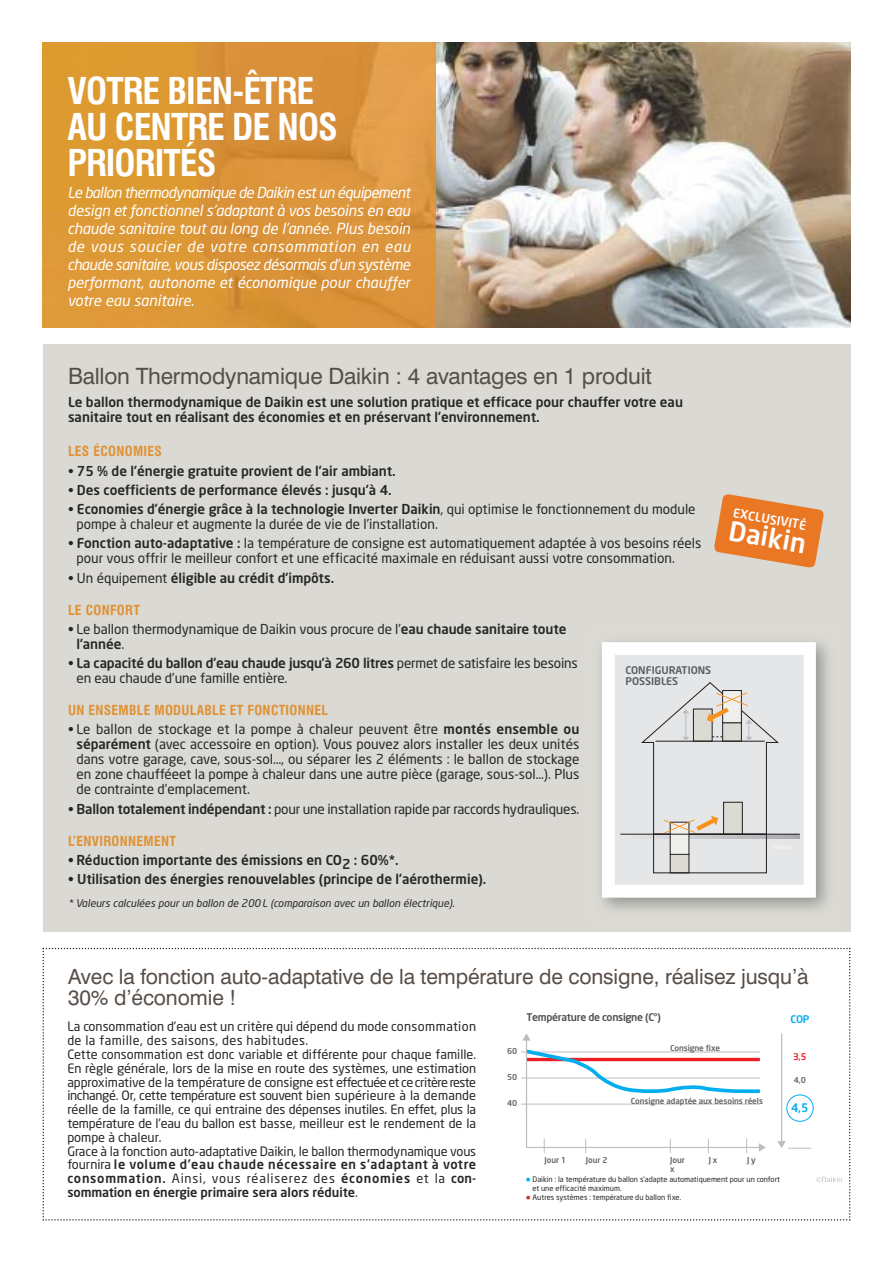
<style>
.page{position:relative;width:893px;height:1263px;background:#fff}
.page>*{position:absolute;margin:0;border:0;box-sizing:border-box;transform-origin:0 0}
.t1{font:700 condensed 36px/36px "Swiss 721 BT";letter-spacing:-.025em;color:#fff}
.t2{font:500 26.55px "Neo Sans";color:#fff}
.t3{font:22.5px "Swiss 721 BT";letter-spacing:-.01em;color:#574e48}
.t4{font:21px/20.2px "Swiss 721 BT";letter-spacing:-.005em;color:#574e48}
.t5{font:italic 15px/18px "Neo Sans";color:#fff;text-align:justify}
.t6{font:13.5px/15px "Neo Sans";color:#272627}
.t7{font:500 13.5px/15px "Neo Sans";color:#272627}
.t8{font:700 condensed 13.5px "Swiss 721 BT";letter-spacing:.025em;color:#e09132}
.t9{font:12.75px/13.8px "Neo Sans";color:#272627}
.t10{font:500 12.3px "Neo Sans";color:#fff}
.t11{font:500 11.7px "Neo Sans";color:#00aeef}
.t12{font:italic 10.5px "Neo Sans";color:#272627}
.t13{font:500 10.5px "Neo Sans";letter-spacing:-.03em;color:#4e5151}
.t14{font:500 10.5px/10.5px "Neo Sans";color:#5a5c5e}
.t15{font:500 10.5px "Neo Sans";color:#00aeef}
.t16{font:500 9.15px "Neo Sans";color:#ee1d23}
.t17{font:500 8.1px/9.8px "Neo Sans";letter-spacing:-.01em;color:#636569}
.t18{font:7.5px/9px "Neo Sans";color:#272627}
.s1{font-weight:400}
.s2{font-weight:500}
.s3{font-size:12px;color:#00aded}
.s4{font-size:12px;color:#ce372b}
</style>
<div class="page">
<img style="left:436px;top:43px;width:415px;height:284px">
<img style="left:43px;top:43px;width:393px;height:284px">
<div style="left:43px;top:344px;width:807px;height:588px;background:#dad9d3"></div>
<div style="left:615px;top:655px;width:188px;height:230px;background:#e5e6e7"></div>
<svg style="left:655px;top:835px;width:145px;height:4px"></svg>
<hr style="left:620px;top:834px;width:180px;height:1px;background:#231f20">
<div style="left:670px;top:854px;width:19px;height:19px;background:#dcdbd3"></div>
<div style="left:670px;top:854px;width:19px;height:19px;border:1px solid #231f20"></div>
<div style="left:670px;top:822px;width:19px;height:32px;background:#eff0ed"></div>
<div style="left:670px;top:822px;width:19px;height:33px;border:1px solid #231f20"></div>
<div style="left:653px;top:834px;width:114px;height:39px;border:1px solid #231f20"></div>
<svg style="left:641px;top:682px;width:137px;height:153px"></svg>
<svg style="left:775px;top:845px;width:14px;height:4px"></svg>
<div style="left:602px;top:642px;width:214px;height:256px;border:13px solid #fff"></div>
<svg style="left:43px;top:948px;width:807px;height:272px"></svg>
<svg style="left:714px;top:494px;width:110px;height:74px"></svg>
<h1 class="t1" style="left:67px;top:76px;width:272px">VOTRE BIEN-ÊTRE<br>AU CENTRE DE NOS<br>PRIORITÉS</h1>
<p class="t5" style="left:67px;top:185px;width:344px">Le ballon thermodynamique de Daikin est un équipement design et fonctionnel s’adaptant à vos besoins en eau chaude sanitaire tout au long de l’année. Plus besoin de vous soucier de votre consommation en eau chaude sanitaire, vous disposez désormais d’un système performant, autonome et économique pour chauffer votre eau sanitaire.</p>
<h3 class="t3" style="left:68px;top:367px;width:585px">Ballon Thermodynamique Daikin : 4 avantages en 1 produit</h3>
<p class="t7" style="left:68px;top:396px;width:616px">Le ballon thermodynamique de Daikin est une solution pratique et efficace pour chauffer votre eau sanitaire tout en réalisant des économies et en préservant l’environnement.</p>
<p class="t8" style="left:68px;top:446px;width:95px">LES ÉCONOMIES</p>
<p class="t7" style="left:68px;top:464px;width:329px"><span class="s1">•</span> 75 % de l’énergie gratuite provient de l’air ambiant.</p>
<p class="t7" style="left:68px;top:484px;width:325px"><span class="s1">•</span> Des coefficients de performance élevés : jusqu'à 4.</p>
<p class="t6" style="left:77px;top:503px;width:621px;text-indent:-9px">• <span class="s2">Economies d’énergie grâce à la technologie Inverter Daikin</span>, qui optimise le fonctionnement du module pompe à chaleur et augmente la durée de vie de l’installation.</p>
<p class="t6" style="left:77px;top:537px;width:626px;text-indent:-9px">• <span class="s2">Fonction auto-adaptative :</span> la température de consigne est automatiquement adaptée à vos besoins réels pour vous offrir le meilleur confort et une efficacité maximale en réduisant aussi votre consommation.</p>
<p class="t7" style="left:68px;top:571px;width:268px"><span class="s1">• Un équipement</span> éligible au crédit d’impôts.</p>
<p class="t8" style="left:68px;top:604px;width:73px">LE CONFORT</p>
<p class="t6" style="left:76px;top:623px;width:492px;text-indent:-8px"><span class="s2">•</span> Le ballon thermodynamique de Daikin vous procure de l’<span class="s2">eau chaude sanitaire toute l’année</span>.</p>
<p class="t6" style="left:76px;top:657px;width:503px;text-indent:-8px">• <span class="s2">La capacité du ballon d’eau chaude jusqu’à 260 litres</span> permet de satisfaire les besoins en eau chaude d’une famille entière.</p>
<p class="t8" style="left:68px;top:705px;width:262px">UN ENSEMBLE MODULABLE ET FONCTIONNEL</p>
<p class="t6" style="left:76px;top:723px;width:504px;text-align:justify;text-indent:-8px">• Le ballon de stockage et la pompe à chaleur peuvent être <span class="s2">montés ensemble ou séparément</span> (avec accessoire en option). Vous pouvez alors installer les deux unités dans votre garage, cave, sous-sol…, ou séparer les 2 éléments : le ballon de stockage en zone chaufféeet la pompe à chaleur dans une autre pièce (garage, sous-sol…). Plus de contrainte d'emplacement.</p>
<p class="t6" style="left:68px;top:802px;width:513px">• <span class="s2">Ballon totalement indépendant :</span> pour une installation rapide par raccords hydrauliques.</p>
<p class="t8" style="left:68px;top:835px;width:109px">L’ENVIRONNEMENT</p>
<p class="t7" style="left:68px;top:854px;width:332px">• Réduction importante des émissions en CO2 : 60%*.</p>
<p class="t7" style="left:68px;top:873px;width:420px">• Utilisation des énergies renouvelables (principe de l’aérothermie).</p>
<p class="t12" style="left:68px;top:899px;width:388px">* Valeurs calculées pour un ballon de 200 L (comparaison avec un ballon électrique).</p>
<p class="t14" style="left:625px;top:666px;width:87px">CONFIGURATIONS<br>POSSIBLES</p>
<p class="t10" style="left:734px;top:508px;width:75px;rotate:10deg">EXCLUSIVITÉ</p>
<h2 class="t2" style="left:731px;top:520px;width:79px;rotate:10deg">Daikin</h2>
<h3 class="t4" style="left:68px;top:969px;width:742px">Avec la fonction auto-adaptative de la température de consigne, réalisez jusqu’à<br>30% d’économie !</h3>
<p class="t9" style="left:67px;top:1021px;width:410px">La consommation d'eau est un critère qui dépend du mode consommation de la famille, des saisons, des habitudes.<br>Cette consommation est donc variable et différente pour chaque famille.<br>En règle générale, lors de la mise en route des systèmes, une estimation approximative de la température de consigne est effectuéeet cecritèrereste inchangé. Or, cette température est souvent bien supérieure à la demande réelle de la famille, ce qui entraine des dépenses inutiles. En effet, plus la température de l'eau du ballon est basse, meilleur est le rendement de la pompe à chaleur.<br>Grace à la fonction auto-adaptative Daikin, le ballon thermodynamique vous fournira <span class="s2">le volume d'eau chaude nécessaire en s'adaptant à votre consommation.</span> Ainsi, vous réaliserez des <span class="s2">économies</span> et la <span class="s2">con&shy;sommation en énergie primaire sera alors réduite</span>.</p>
<p class="t13" style="left:526px;top:1012px;width:136px">Température de consigne (C°)</p>
<p class="t15" style="left:790px;top:1015px;width:20px">COP</p>
<p class="t17" style="left:670px;top:1044px;width:52px">Consigne fixe</p>
<p class="t17" style="left:507px;top:1046px;width:12px">60</p>
<p class="t17" style="left:507px;top:1073px;width:12px">50</p>
<p class="t17" style="left:507px;top:1099px;width:12px">40</p>
<p class="t16" style="left:793px;top:1052px;width:15px">3,5</p>
<p class="t17" style="left:794px;top:1076px;width:14px">4,0</p>
<p class="t11" style="left:791px;top:1103px;width:19px">4,5</p>
<p class="t17" style="left:631px;top:1097px;width:134px">Consigne adaptée aux besoins réels</p>
<p class="t17" style="left:544px;top:1155px;width:23px">Jour 1</p>
<p class="t17" style="left:586px;top:1155px;width:23px">Jour 2</p>
<p class="t17" style="left:670px;top:1155px;width:16px">Jour x</p>
<p class="t17" style="left:709px;top:1155px;width:10px">Jx</p>
<p class="t17" style="left:747px;top:1155px;width:10px">Jy</p>
<p class="t18" style="left:532px;top:1175px;width:249px;text-indent:-7px"><span class="s3">•</span> Daikin : la température du ballon s’adapte automatiquement pour un confort et une efficacité maximum.</p>
<p class="t18" style="left:526px;top:1193px;width:157px"><span class="s4">•</span> Autres systèmes : température du ballon fixe.</p>
</div>
